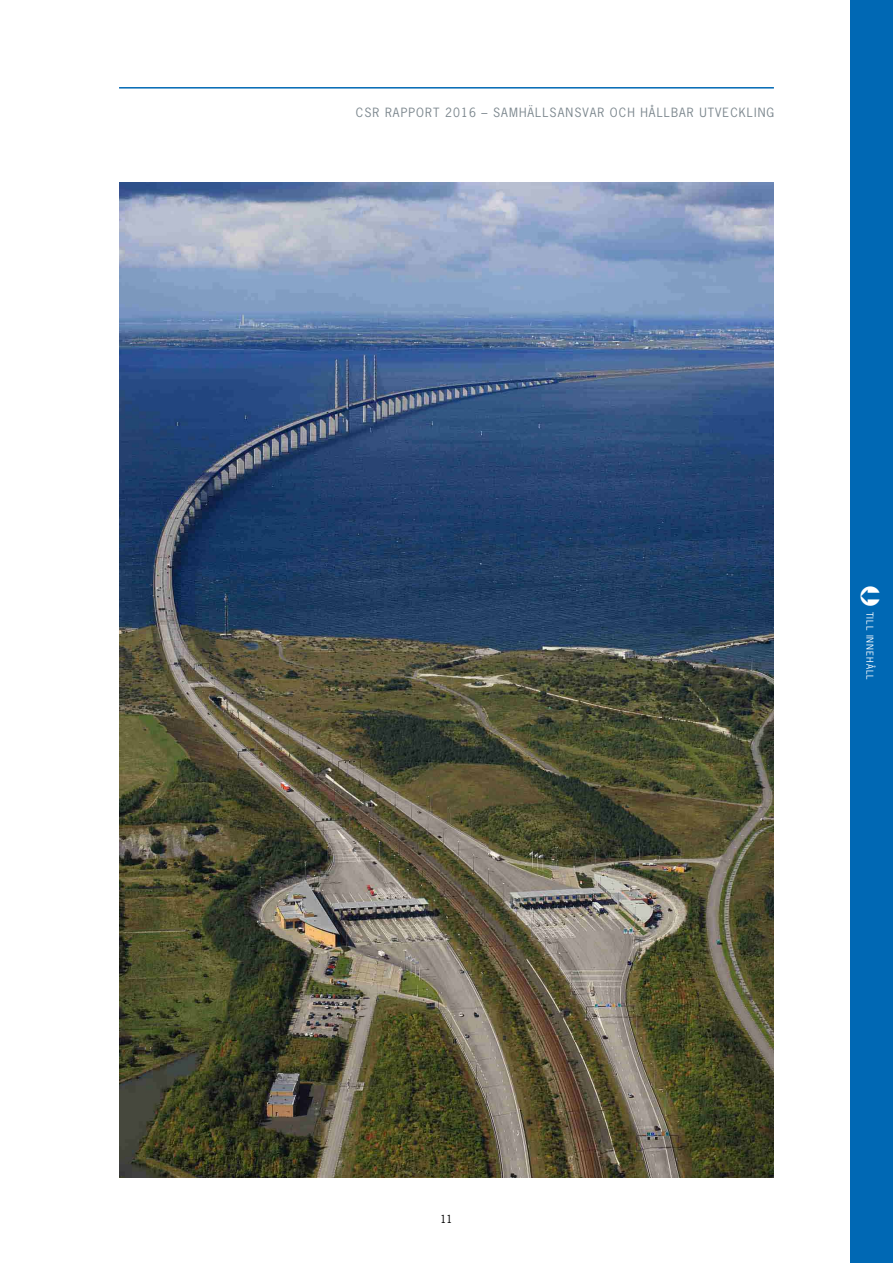
<style>
.page{position:relative;width:893px;height:1263px;background:#fff}
.page>*{position:absolute;margin:0;border:0;box-sizing:border-box;transform-origin:0 0}
.t1{font:12px "News Gothic";letter-spacing:.09em;color:#7c878e}
.t2{font:10.5px "News Gothic";color:#000}
.t3{font:9px "News Gothic";letter-spacing:.11em;color:#fff}
</style>
<div class="page">
<img style="left:119px;top:182px;width:655px;height:996px">
<div style="left:850px;top:0;width:43px;height:1263px;background:#0068b4"></div>
<hr style="left:119px;top:87px;width:655px;height:2px;background:#0068b4">
<p class="t1" style="left:356px;top:105px;width:420px">CSR RAPPORT 2016 – SAMHÄLLSANSVAR OCH HÅLLBAR UTVECKLING</p>
<p class="t3" style="left:876px;top:612px;width:70px;rotate:90deg">TILL INNEHÅLL</p>
<p class="t2" style="left:440px;top:1212px;width:14px">11</p>
</div>
